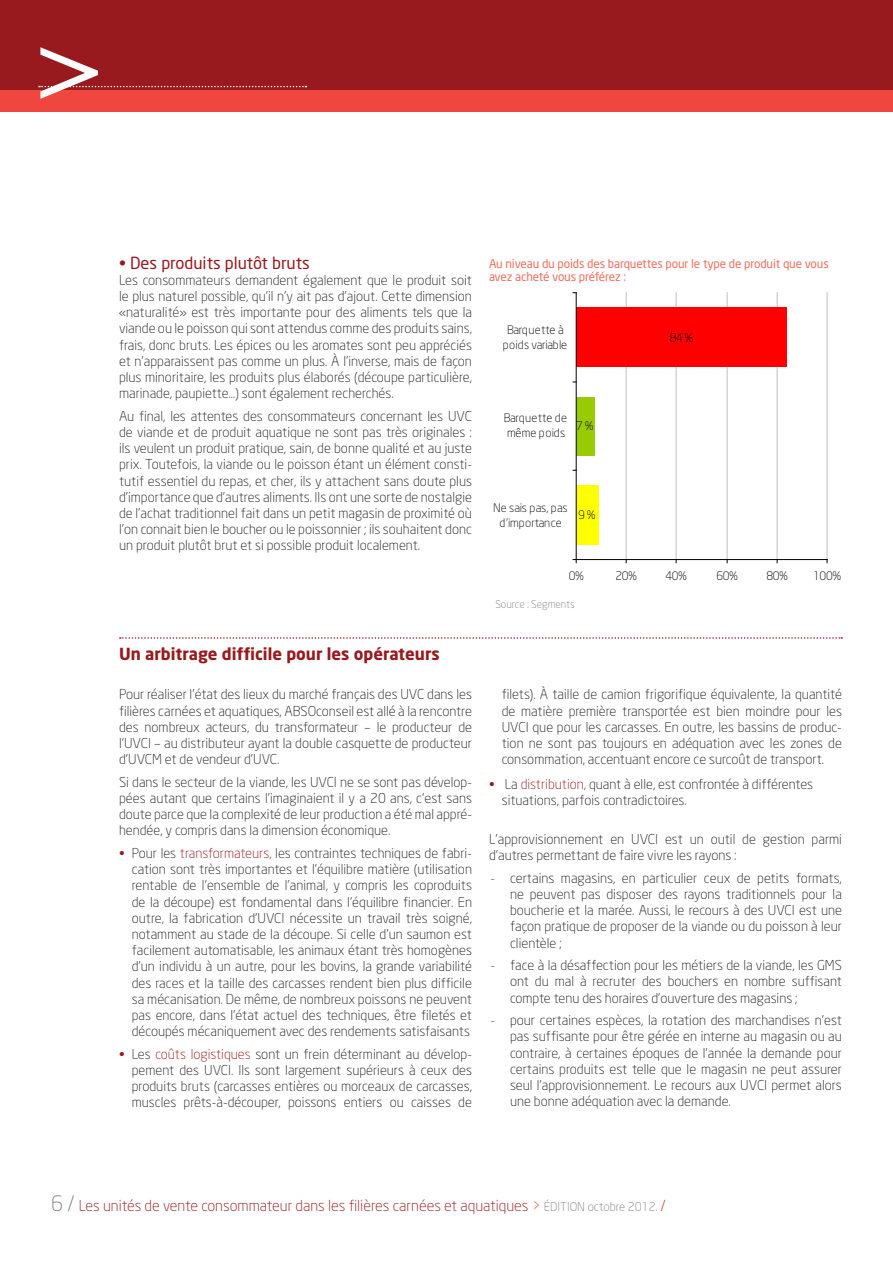
<style>
.page{position:relative;width:893px;height:1263px;background:#fff}
.page>*{position:absolute;margin:0;border:0;box-sizing:border-box;transform-origin:0 0}
.t1{font:700 108px "Times New Roman";color:#fff}
.TITRE_trait_dessus{font:700 16.5px "Neo Sans";color:#981a1e}
.TITRE_GRAPH{font:16.5px "Neo Sans";color:#981a1e}
.t2{font:300 15px "Neo Sans";color:#981a1e}
.TEXTE{font:300 13.5px/16.2px "Neo Sans";color:#231f20;text-align:justify}
.paragraphe{font:300 13.5px/16.2px "Neo Sans";color:#231f20;text-align:justify}
.TITRE_GRAPH-2{font:12px/13.5px "Neo Sans";letter-spacing:-.01em;color:#f26e5d}
.t3{font:300 11.7px/14.9px "Neo Sans";letter-spacing:-.02em;color:#000;text-align:center}
.t4{font:300 11.7px/14.9px "Neo Sans";letter-spacing:.005em;color:#000}
.SOURCE{font:300 10.5px "Neo Sans";color:#808285}
.s1{color:#981a1e}
.s2{color:#015aaa}
.s3{font-size:21px;color:#808285}
.s4{color:#ef4640}
.s5{font-size:12px;color:#808285}
.s6{color:#d1232a}
</style>
<div class="page">
<div style="left:0;top:0;width:893px;height:90px;background:#981a1e"></div>
<div style="left:0;top:90px;width:893px;height:21px;background:#ef4640"></div>
<svg style="left:39px;top:86px;width:267px;height:1px"></svg>
<hr style="left:626px;top:293px;width:1px;height:266px;background:#c0c0c0">
<hr style="left:676px;top:293px;width:1px;height:266px;background:#c0c0c0">
<hr style="left:727px;top:293px;width:1px;height:266px;background:#c0c0c0">
<hr style="left:777px;top:293px;width:1px;height:266px;background:#c0c0c0">
<hr style="left:827px;top:293px;width:1px;height:266px;background:#c0c0c0">
<div style="left:576px;top:485px;width:22px;height:60px;background:#ff0"></div>
<div style="left:576px;top:397px;width:18px;height:58px;background:#9c0"></div>
<div style="left:576px;top:308px;width:211px;height:59px;background:#f00"></div>
<hr style="left:576px;top:559px;width:251px;height:1px;background:#000">
<hr style="left:576px;top:293px;width:1px;height:266px;background:#000">
<svg style="left:120px;top:637px;width:722px;height:2px"></svg>
<h1 class="t1" style="left:38px;top:-2px;width:63px">&gt;</h1>
<p class="TITRE_GRAPH" style="left:119px;top:252px;width:192px">• Des produits plutôt bruts</p>
<p class="TEXTE" style="left:119px;top:272px;width:354px">Les consommateurs demandent également que le produit soit le plus naturel possible, qu’il n’y ait pas d’ajout. Cette dimension «naturalité» est très importante pour des aliments tels que la viande ou le poisson qui sont attendus comme des produits sains, frais, donc bruts. Les épices ou les aromates sont peu appréciés et n’apparaissent pas comme un plus. À l’inverse, mais de façon plus minoritaire, les produits plus élaborés (découpe particulière, marinade, paupiette…) sont également recherchés.</p>
<p class="TEXTE" style="left:119px;top:408px;width:354px">Au final, les attentes des consommateurs concernant les UVC de viande et de produit aquatique ne sont pas très originales : ils veulent un produit pratique, sain, de bonne qualité et au juste prix. Toutefois, la viande ou le poisson étant un élément consti&shy;tutif essentiel du repas, et cher, ils y attachent sans doute plus d’importance que d’autres aliments. Ils ont une sorte de nostalgie de l’achat traditionnel fait dans un petit magasin de proximité où l’on connait bien le boucher ou le poissonnier ; ils souhaitent donc un produit plutôt brut et si possible produit localement.</p>
<p class="TITRE_trait_dessus" style="left:119px;top:643px;width:322px">Un arbitrage difficile pour les opérateurs</p>
<p class="TEXTE" style="left:119px;top:686px;width:354px">Pour réaliser l’état des lieux du marché français des UVC dans les filières carnées et aquatiques, ABSOconseil est allé à la rencontre des nombreux acteurs, du transformateur – le producteur de l’UVCI – au distributeur ayant la double casquette de producteur d’UVCM et de vendeur d’UVC.</p>
<p class="TEXTE" style="left:119px;top:774px;width:354px">Si dans le secteur de la viande, les UVCI ne se sont pas dévelop&shy;pées autant que certains l’imaginaient il y a 20 ans, c’est sans doute parce que la complexité de leur production a été mal appré&shy;hendée, y compris dans la dimension économique.</p>
<p class="TEXTE" style="left:132px;top:845px;width:342px;text-indent:-13px"><span class="s1">•</span> Pour les <span class="s1">transformateurs,</span> les contraintes techniques de fabri&shy;cation sont très importantes et l’équilibre matière (utilisation rentable de l’ensemble de l’animal, y compris les coproduits de la découpe) est fondamental dans l’équilibre financier. En outre, la fabrication d’UVCI nécessite un travail très soigné, notamment au stade de la découpe. Si celle d’un saumon est facilement automatisable, les animaux étant très homogènes d’un individu à un autre, pour les bovins, la grande variabilité des races et la taille des carcasses rendent bien plus difficile sa mécanisation. De même, de nombreux poissons ne peuvent pas encore, dans l’état actuel des techniques, être filetés et découpés mécaniquement avec des rendements satisfaisants</p>
<p class="TEXTE" style="left:132px;top:1046px;width:342px;text-indent:-13px"><span class="s1">•</span> Les <span class="s1">coûts logistiques</span> sont un frein déterminant au dévelop&shy;pement des UVCI. Ils sont largement supérieurs à ceux des produits bruts (carcasses entières ou morceaux de carcasses, muscles prêts-à-découper, poissons entiers ou caisses de</p>
<p class="TITRE_GRAPH-2" style="left:489px;top:256px;width:341px">Au niveau du poids des barquettes pour le type de produit que vous avez acheté vous préférez :</p>
<p class="t3" style="left:503px;top:322px;width:66px">Barquette à poids variable</p>
<p class="t4" style="left:504px;top:411px;width:65px">Barquette de même poids</p>
<p class="t3" style="left:576px;top:418px;width:19px">7 %</p>
<p class="t3" style="left:493px;top:500px;width:76px">Ne sais pas, pas d'importance</p>
<p class="t3" style="left:578px;top:507px;width:19px">9 %</p>
<p class="t3" style="left:670px;top:330px;width:25px">84 %</p>
<p class="t3" style="left:569px;top:568px;width:17px">0%</p>
<p class="t3" style="left:615px;top:568px;width:23px">20%</p>
<p class="t3" style="left:665px;top:568px;width:23px">40%</p>
<p class="t3" style="left:716px;top:568px;width:23px">60%</p>
<p class="t3" style="left:766px;top:568px;width:23px">80%</p>
<p class="t3" style="left:813px;top:568px;width:29px">100%</p>
<p class="SOURCE" style="left:495px;top:598px;width:81px">Source : Segments</p>
<p class="TEXTE" style="left:502px;top:686px;width:342px">filets). À taille de camion frigorifique équivalente, la quantité de matière première transportée est bien moindre pour les UVCI que pour les carcasses. En outre, les bassins de produc&shy;tion ne sont pas toujours en adéquation avec les zones de consommation, accentuant encore ce surcoût de transport.</p>
<p class="TEXTE" style="left:502px;top:776px;width:313px;text-indent:-13px"><span class="s1">•</span> La <span class="s1">distribution,</span> quant à elle, est confrontée à différentes situations, parfois contradictoires.</p>
<p class="TEXTE" style="left:489px;top:831px;width:354px">L’approvisionnement en UVCI est un outil de gestion parmi d’autres permettant de faire vivre les rayons :</p>
<p class="paragraphe" style="left:510px;top:870px;width:333px;text-indent:-20px"><span class="s2">-</span> certains magasins, en particulier ceux de petits formats, ne peuvent pas disposer des rayons traditionnels pour la boucherie et la marée. Aussi, le recours à des UVCI est une façon pratique de proposer de la viande ou du poisson à leur clientèle ;</p>
<p class="paragraphe" style="left:510px;top:957px;width:333px;text-indent:-20px"><span class="s2">-</span> face à la désaffection pour les métiers de la viande, les GMS ont du mal à recruter des bouchers en nombre suffisant compte tenu des horaires d’ouverture des magasins ;</p>
<p class="paragraphe" style="left:510px;top:1012px;width:333px;text-indent:-20px"><span class="s2">-</span> pour certaines espèces, la rotation des marchandises n’est pas suffisante pour être gérée en interne au magasin ou au contraire, à certaines époques de l’année la demande pour certains produits est telle que le magasin ne peut assurer seul l’approvisionnement. Le recours aux UVCI permet alors une bonne adéquation avec la demande.</p>
<p class="t2" style="left:51px;top:1196px;width:616px"><span class="s3">6 /</span> Les unités de vente consommateur dans les filières carnées et aquatiques <span class="s4">&gt;</span> <span class="s5">ÉDITION octobre 2012.</span> <span class="s6">/</span></p>
</div>
